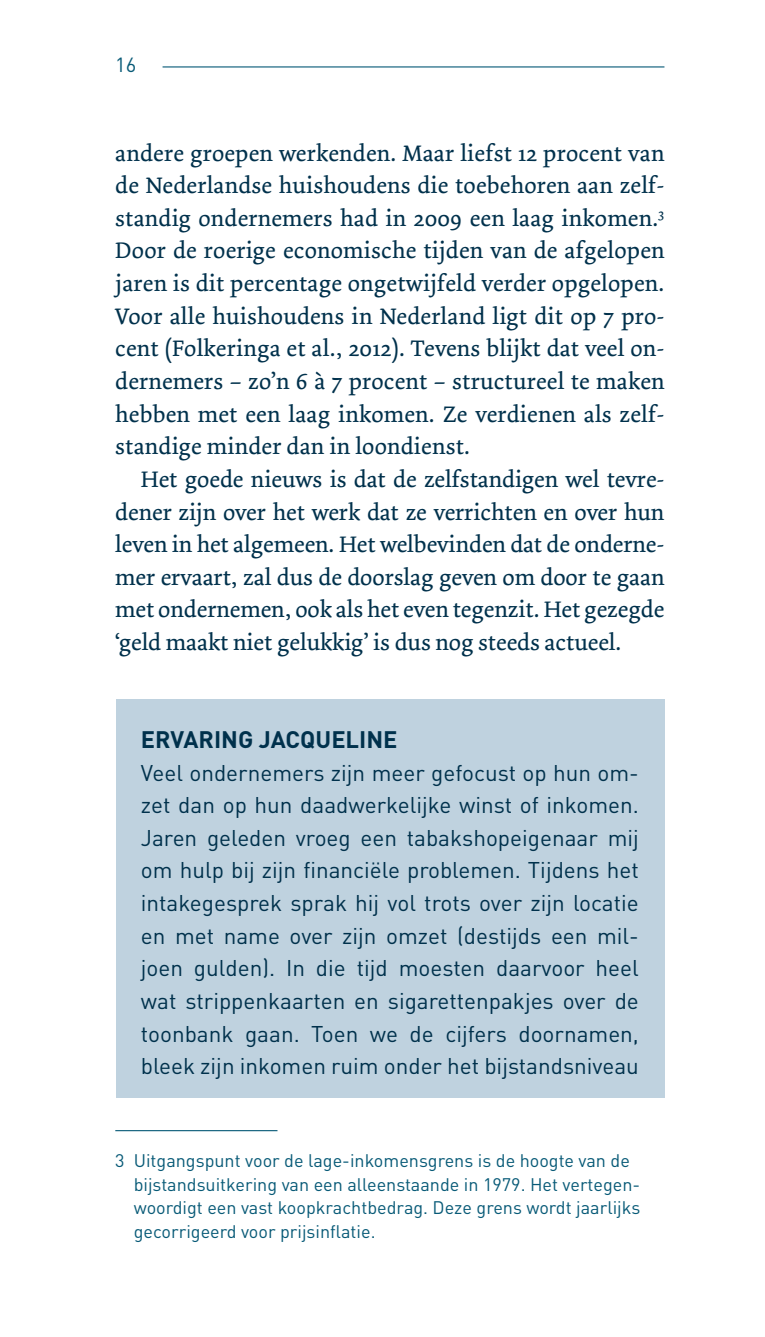
<style>
.page{position:relative;width:765px;height:1337px;background:#fff}
.page>*{position:absolute;margin:0;border:0;box-sizing:border-box;transform-origin:0 0}
.t1{font:23.62px/32.6px "Dolly";color:#00314c;text-align:justify}
.t2{font:700 23.62px "DIN";color:#00314c}
.t3{font:22.5px/32.6px "DIN";color:#00314c;text-align:justify}
.t4{font:20.25px "DIN";color:#085a77}
.t5{font:18px/23.6px "DIN";color:#085a77}
</style>
<div class="page">
<hr style="left:162px;top:66px;width:502px;height:2px;background:#085a77">
<div style="left:116px;top:699px;width:548px;height:398px;background:#bfd2df"></div>
<hr style="left:115px;top:1130px;width:162px;height:1px;background:#085a77">
<p class="t4" style="left:115px;top:52px;width:23px">16</p>
<p class="t1" style="left:115px;top:137px;width:550px">andere groepen werkenden. Maar liefst 12 procent van de Nederlandse huishoudens die toebehoren aan zelf&shy;standig ondernemers had in 2009 een laag inkomen.<sup>3<br></sup>Door de roerige economische tijden van de afgelopen jaren is dit percentage ongetwijfeld verder opgelopen.<br>Voor alle huishoudens in Nederland ligt dit op 7 pro&shy;cent (Folkeringa et al., 2012). Tevens blijkt dat veel on&shy;dernemers – zo’n 6 à 7 procent – structureel te maken hebben met een laag inkomen. Ze verdienen als zelf&shy;standige minder dan in loondienst.</p>
<p class="t1" style="left:115px;top:463px;width:550px;text-indent:26px">Het goede nieuws is dat de zelfstandigen wel tevre&shy;dener zijn over het werk dat ze verrichten en over hun leven in het algemeen. Het welbevinden dat de onderne&shy;mer ervaart, zal dus de doorslag geven om door te gaan met ondernemen, ook als het even tegenzit. Het gezegde ‘geld maakt niet gelukkig’ is dus nog steeds actueel.</p>
<p class="t2" style="left:141px;top:724px;width:241px">ERVARING JACQUELINE</p>
<p class="t3" style="left:141px;top:756px;width:499px">Veel ondernemers zijn meer gefocust op hun om&shy;zet dan op hun daadwerkelijke winst of inkomen.<br>Jaren geleden vroeg een tabakshopeigenaar mij om hulp bij zijn financiële problemen. Tijdens het intakegesprek sprak hij vol trots over zijn locatie en met name over zijn omzet (destijds een mil&shy;joen gulden). In die tijd moesten daarvoor heel wat strippenkaarten en sigarettenpakjes over de toonbank gaan. Toen we de cijfers doornamen, bleek zijn inkomen ruim onder het bijstandsniveau</p>
<p class="t5" style="left:134px;top:1148px;width:508px;text-indent:-18px">3 Uitgangspunt voor de lage-inkomensgrens is de hoogte van de bijstandsuitkering van een alleenstaande in 1979. Het vertegen&shy;woordigt een vast koopkrachtbedrag. Deze grens wordt jaarlijks gecorrigeerd voor prijsinflatie.</p>
</div>
